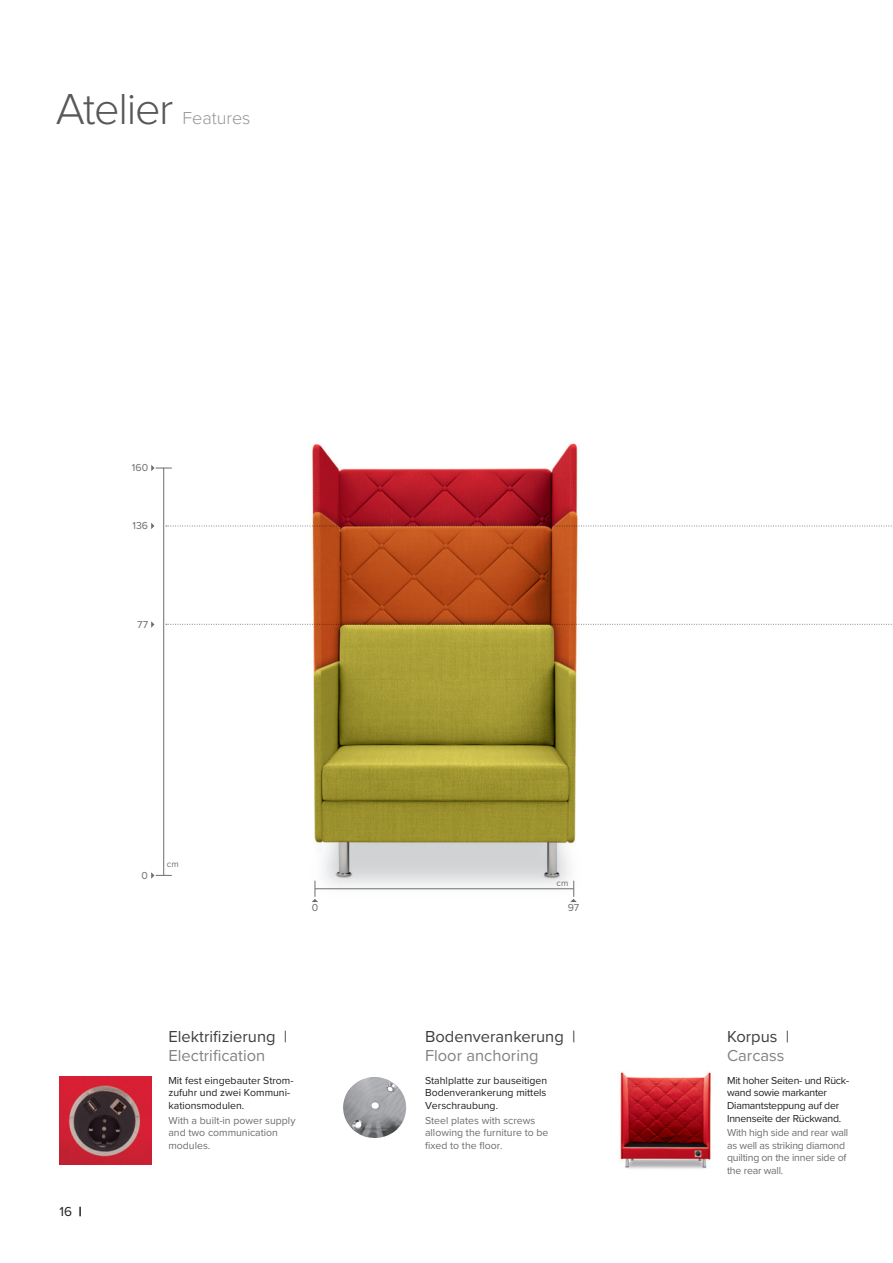
<style>
.page{position:relative;width:893px;height:1263px;background:#fff}
.page>*{position:absolute;margin:0;border:0;box-sizing:border-box;transform-origin:0 0}
.t1{font:300 45px "Proxima Nova";letter-spacing:-.03em;color:#57585a}
.t2{font:300 18px "Proxima Nova";color:#939598}
.t3{font:16.5px "Proxima Nova";color:#3e3e3f}
.t4{font:16.5px "Proxima Nova";color:#808285}
.t5{font:13.5px "Proxima Nova";color:#231f20}
.t6{font:10.5px/12.6px "Proxima Nova";color:#6c6d70}
.t7{font:10.5px/12.6px "Proxima Nova";color:#231f20}
.t8{font:10.5px/12.6px "Proxima Nova";letter-spacing:-.02em;color:#231f20}
.t9{font:10.5px/12.6px "Proxima Nova";letter-spacing:-.02em;color:#6c6d70}
.t10{font:9px "Proxima Nova";color:#6c6d70}
.s1{font-weight:900}
</style>
<div class="page">
<img style="left:233px;top:443px;width:452px;height:460px">
<hr style="left:163px;top:468px;width:1px;height:407px;background:#6c6d70">
<hr style="left:315px;top:888px;width:258px;height:1px;background:#6c6d70">
<svg style="left:151px;top:872px;width:21px;height:7px"></svg>
<svg style="left:166px;top:526px;width:726px;height:1px"></svg>
<svg style="left:166px;top:624px;width:726px;height:1px"></svg>
<svg style="left:151px;top:621px;width:3px;height:7px"></svg>
<svg style="left:570px;top:881px;width:7px;height:21px"></svg>
<svg style="left:312px;top:881px;width:6px;height:21px"></svg>
<svg style="left:151px;top:523px;width:3px;height:6px"></svg>
<svg style="left:151px;top:465px;width:21px;height:6px"></svg>
<img style="left:60px;top:1076px;width:91px;height:88px">
<img style="left:343px;top:1077px;width:63px;height:61px">
<img style="left:620px;top:1072px;width:91px;height:97px">
<h1 class="t1" style="left:56px;top:75px;width:119px">Atelier</h1>
<h2 class="t2" style="left:182px;top:104px;width:70px">Features</h2>
<p class="t6" style="left:132px;top:461px;width:18px">160</p>
<p class="t6" style="left:132px;top:519px;width:17px">136</p>
<p class="t6" style="left:137px;top:618px;width:12px">77</p>
<p class="t5" style="left:60px;top:1201px;width:24px">16 <span class="s1">|</span></p>
<p class="t6" style="left:142px;top:868px;width:8px">0</p>
<p class="t10" style="left:167px;top:857px;width:13px">cm</p>
<p class="t10" style="left:557px;top:876px;width:13px">cm</p>
<p class="t6" style="left:312px;top:901px;width:8px">0</p>
<p class="t6" style="left:568px;top:901px;width:13px">97</p>
<h3 class="t3" style="left:168px;top:1024px;width:120px">Elektrifizierung |</h3>
<h3 class="t4" style="left:168px;top:1043px;width:98px">Electrification</h3>
<p class="t7" style="left:168px;top:1073px;width:127px">Mit fest eingebauter Strom&shy;zufuhr und zwei Kommuni&shy;kationsmodulen.</p>
<p class="t6" style="left:168px;top:1113px;width:129px">With a built-in power supply and two communication modules.</p>
<h3 class="t3" style="left:425px;top:1024px;width:152px">Bodenverankerung |</h3>
<h3 class="t4" style="left:425px;top:1043px;width:115px">Floor anchoring</h3>
<p class="t7" style="left:425px;top:1073px;width:124px;text-align:justify">Stahlplatte zur bauseitigen Bodenverankerung mittels Verschraubung.</p>
<p class="t6" style="left:425px;top:1113px;width:125px">Steel plates with screws allowing the furniture to be fixed to the floor.</p>
<h3 class="t3" style="left:727px;top:1024px;width:64px">Korpus |</h3>
<h3 class="t4" style="left:727px;top:1043px;width:59px">Carcass</h3>
<p class="t8" style="left:727px;top:1073px;width:124px">Mit hoher Seiten- und Rück&shy;wand sowie markanter<br>Diamantsteppung auf der<br>Innenseite der Rückwand.</p>
<p class="t9" style="left:727px;top:1126px;width:123px">With high side and rear wall as well as striking diamond quilting on the inner side of the rear wall.</p>
</div>
